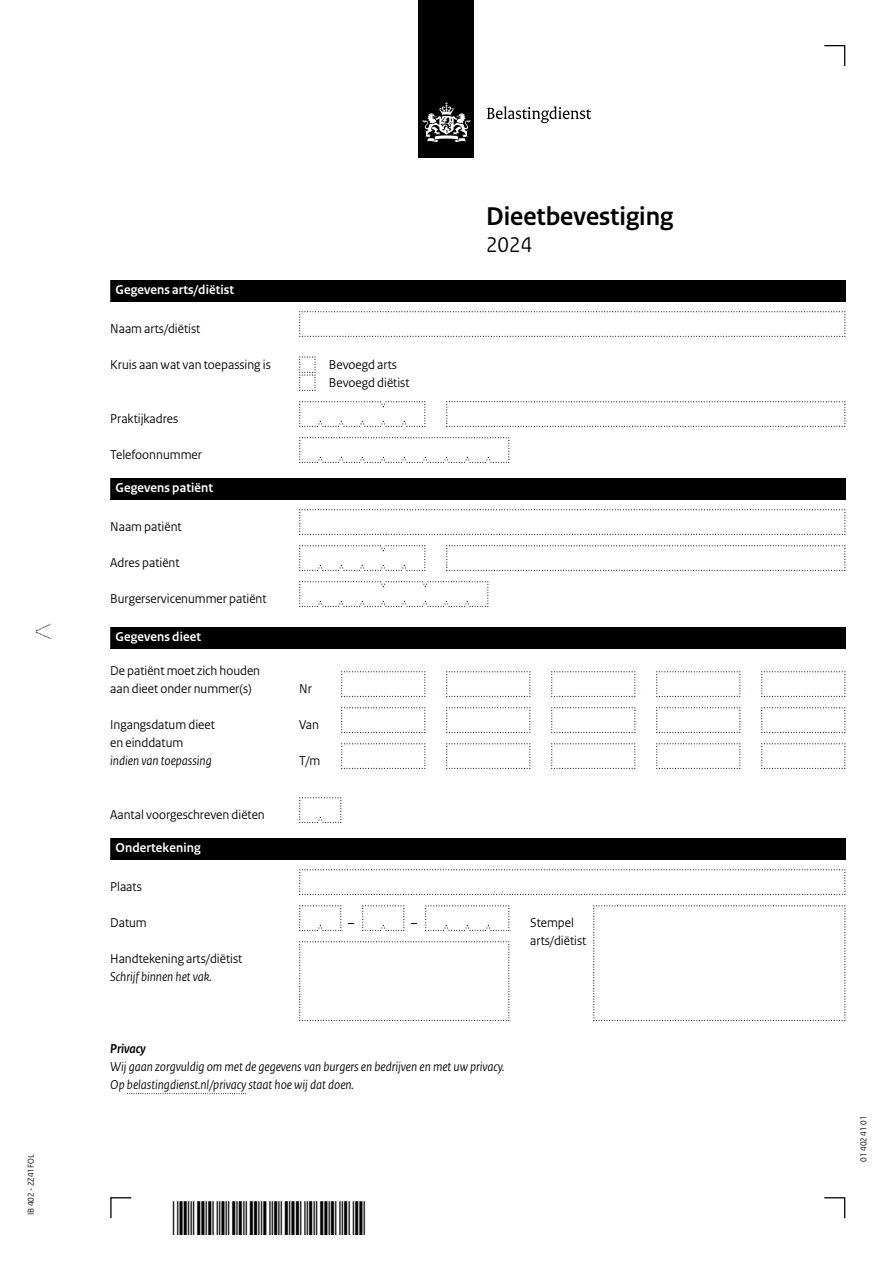
<style>
.page{position:relative;width:893px;height:1263px;background:#fff}
.page>*{position:absolute;margin:0;border:0;box-sizing:border-box;transform-origin:0 0}
.Documenttitel{font:700 27px "Rijksoverheid Sans Heading";color:#000}
.Documenttitel-2{font:22.5px "Rijksoverheid Sans Heading";color:#000}
.Vraag{font:13.5px/18px "Rijksoverheid Sans Heading";color:#000}
.Vraag_12{font:italic 13.5px/18px "Rijksoverheid Sans Heading";color:#000}
.Vraag_geen_inspring{font:13.5px/18px "Rijksoverheid Sans Heading";color:#000}
.KOP_D{font:700 13.5px "Rijksoverheid Sans Heading";letter-spacing:.01em;color:#fff}
.Vraag_12-2{font:13.5px/18px "Rijksoverheid Sans Heading";color:#000}
.KOP_B{font:700 13.5px "Rijksoverheid Sans Heading";letter-spacing:.01em;color:#fff}
.Vraag-2{font:italic 700 13.5px "Rijksoverheid Sans Heading";color:#000}
.t1{font:9px "Rijksoverheid Sans Heading";color:#000}
.s1{font-style:italic}
</style>
<div class="page">
<svg style="left:824px;top:1197px;width:22px;height:22px"></svg>
<svg style="left:110px;top:1197px;width:22px;height:22px"></svg>
<svg style="left:824px;top:45px;width:22px;height:21px"></svg>
<svg style="left:299px;top:905px;width:43px;height:26px"></svg>
<svg style="left:362px;top:905px;width:43px;height:26px"></svg>
<svg style="left:425px;top:905px;width:85px;height:26px"></svg>
<svg style="left:299px;top:311px;width:547px;height:26px"></svg>
<svg style="left:299px;top:356px;width:17px;height:35px"></svg>
<svg style="left:446px;top:401px;width:400px;height:26px"></svg>
<svg style="left:299px;top:401px;width:127px;height:26px"></svg>
<svg style="left:299px;top:437px;width:211px;height:26px"></svg>
<svg style="left:299px;top:509px;width:547px;height:26px"></svg>
<svg style="left:446px;top:545px;width:400px;height:26px"></svg>
<svg style="left:299px;top:545px;width:127px;height:26px"></svg>
<svg style="left:299px;top:581px;width:190px;height:26px"></svg>
<svg style="left:761px;top:671px;width:85px;height:26px"></svg>
<svg style="left:761px;top:707px;width:85px;height:26px"></svg>
<svg style="left:761px;top:743px;width:85px;height:26px"></svg>
<svg style="left:656px;top:671px;width:85px;height:26px"></svg>
<svg style="left:656px;top:707px;width:85px;height:26px"></svg>
<svg style="left:656px;top:743px;width:85px;height:26px"></svg>
<svg style="left:551px;top:671px;width:85px;height:26px"></svg>
<svg style="left:551px;top:707px;width:85px;height:26px"></svg>
<svg style="left:551px;top:743px;width:85px;height:26px"></svg>
<svg style="left:446px;top:671px;width:85px;height:26px"></svg>
<svg style="left:446px;top:707px;width:85px;height:26px"></svg>
<svg style="left:446px;top:743px;width:85px;height:26px"></svg>
<svg style="left:341px;top:671px;width:85px;height:26px"></svg>
<svg style="left:341px;top:707px;width:85px;height:26px"></svg>
<svg style="left:341px;top:743px;width:85px;height:26px"></svg>
<svg style="left:299px;top:797px;width:43px;height:26px"></svg>
<svg style="left:299px;top:869px;width:547px;height:26px"></svg>
<svg style="left:593px;top:905px;width:253px;height:116px"></svg>
<svg style="left:299px;top:941px;width:211px;height:80px"></svg>
<svg style="left:36px;top:624px;width:15px;height:15px"></svg>
<div style="left:110px;top:280px;width:735px;height:21px;background:#000"></div>
<div style="left:110px;top:478px;width:735px;height:21px;background:#000"></div>
<div style="left:110px;top:627px;width:735px;height:21px;background:#000"></div>
<div style="left:110px;top:838px;width:735px;height:21px;background:#000"></div>
<svg style="left:127px;top:1093px;width:119px;height:1px"></svg>
<div style="left:419px;top:0;width:55px;height:158px;background:#000"></div>
<svg style="left:423px;top:102px;width:47px;height:40px"></svg>
<svg style="left:487px;top:106px;width:104px;height:17px"></svg>
<p class="t1" style="left:26px;top:1215px;width:62px;rotate:-90deg">IB 402 - 2Z41FOL</p>
<h2 class="KOP_D" style="left:116px;top:282px;width:120px">Gegevens arts/diëtist</h2>
<p class="Vraag" style="left:110px;top:320px;width:92px">Naam arts/diëtist</p>
<p class="Vraag" style="left:110px;top:356px;width:162px">Kruis aan wat van toepassing is</p>
<p class="Vraag_geen_inspring" style="left:329px;top:356px;width:69px">Bevoegd arts</p>
<p class="Vraag_geen_inspring" style="left:329px;top:374px;width:82px">Bevoegd diëtist</p>
<p class="Vraag" style="left:110px;top:410px;width:69px">Praktijkadres</p>
<p class="Vraag" style="left:110px;top:446px;width:93px">Telefoonnummer</p>
<h2 class="KOP_D" style="left:116px;top:480px;width:99px">Gegevens patiënt</h2>
<p class="Vraag" style="left:110px;top:518px;width:73px">Naam patiënt</p>
<p class="Vraag" style="left:110px;top:554px;width:71px">Adres patiënt</p>
<p class="Vraag" style="left:110px;top:590px;width:158px">Burgerservicenummer patiënt</p>
<h2 class="KOP_B" style="left:116px;top:629px;width:87px">Gegevens dieet</h2>
<p class="Vraag" style="left:110px;top:662px;width:151px">De patiënt moet zich houden aan dieet onder nummer(s)</p>
<p class="Vraag_geen_inspring" style="left:299px;top:680px;width:14px">Nr</p>
<p class="Vraag_geen_inspring" style="left:299px;top:716px;width:21px">Van</p>
<p class="Vraag_geen_inspring" style="left:299px;top:752px;width:23px">T/m</p>
<p class="Vraag" style="left:110px;top:716px;width:106px">Ingangsdatum dieet en einddatum <span class="s1">indien van toepassing</span></p>
<p class="Vraag" style="left:110px;top:806px;width:156px">Aantal voorgeschreven diëten</p>
<h2 class="KOP_D" style="left:116px;top:840px;width:87px">Ondertekening</h2>
<p class="Vraag" style="left:110px;top:878px;width:33px">Plaats</p>
<p class="Vraag" style="left:110px;top:914px;width:38px">Datum</p>
<p class="Vraag_12-2" style="left:110px;top:950px;width:134px">Handtekening arts/diëtist<br><span class="s1">Schrijf binnen het vak.</span></p>
<h1 class="Documenttitel" style="left:486px;top:201px;width:189px">Dieetbevestiging</h1>
<h1 class="Documenttitel-2" style="left:486px;top:232px;width:48px">2024</h1>
<p class="Vraag_geen_inspring" style="left:530px;top:914px;width:58px">Stempel arts/diëtist</p>
<p class="Vraag-2" style="left:110px;top:1041px;width:37px">Privacy</p>
<p class="Vraag_12" style="left:110px;top:1058px;width:396px">Wij gaan zorgvuldig om met de gegevens van burgers en bedrijven en met uw privacy.<br>Op belastingdienst.nl/privacy staat hoe wij dat doen.</p>
<p class="t1" style="left:858px;top:1161px;width:47px;rotate:-90deg">01 402 41 01</p>
</div>
